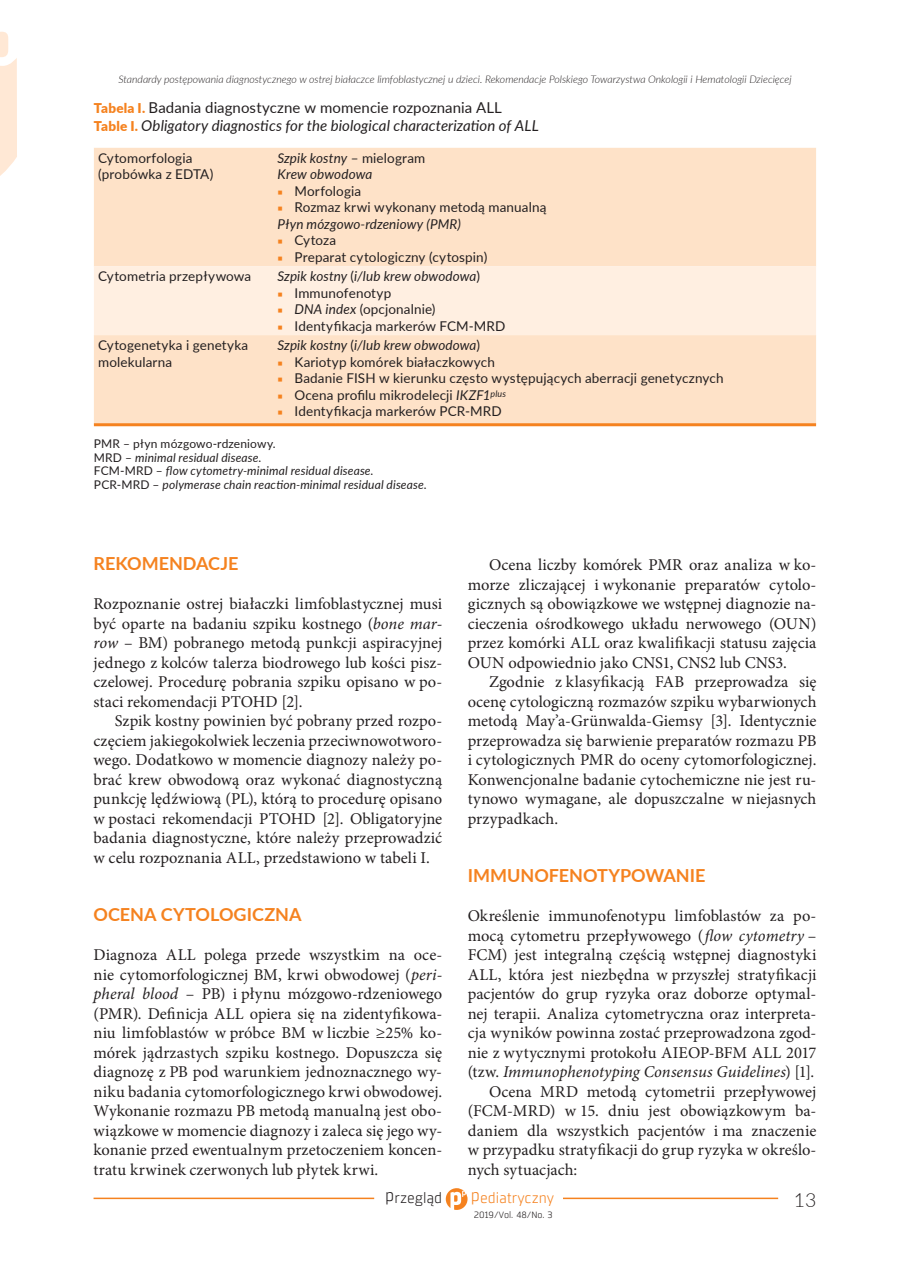
<style>
.page{position:relative;width:910px;height:1276px;background:#fff}
.page>*{position:absolute;margin:0;border:0;box-sizing:border-box;transform-origin:0 0}
.t1{font:300 19.5px "Lato";color:#231f20}
.t2{font:700 18px "Lato";color:#f5821f}
.t3{font:16.5px/19.5px "Minion Pro";color:#231f20;text-align:justify}
.t4{font:italic 16.5px "Minion Pro";color:#231f20}
.t5{font:italic 15px/18px "Lato";letter-spacing:.005em;color:#231f20}
.t6{font:300 14.25px "Sisco";color:#f5821f}
.t7{font:300 14.25px "Sisco";color:#231f20}
.t8{font:13.5px/16.5px "Lato";letter-spacing:.01em;color:#231f20}
.t9{font:italic 13.5px/16.5px "Lato";letter-spacing:.005em;color:#231f20}
.t10{font:italic 12px/13.5px "Lato";letter-spacing:.015em;color:#231f20}
.t11{font:italic 300 10.5px "Lato";color:#231f20}
.t12{font:300 9px "Sisco";color:#231f20}
.s1{font-weight:900;font-style:normal;font-size:13.5px;color:#f5821f}
.s2{font-style:normal}
.s3{font-family:"Minion Pro";color:#f5821f}
.s4{font-style:italic}
.s5{font-size:16.5px}
</style>
<div class="page">
<svg style="left:446px;top:1188px;width:22px;height:22px"></svg>
<svg style="left:0;top:31px;width:17px;height:145px"></svg>
<hr style="left:94px;top:1197px;width:280px;height:2px;background:#f5821f">
<hr style="left:563px;top:1197px;width:215px;height:2px;background:#f5821f">
<div style="left:94px;top:148px;width:722px;height:275px;background:#fee2c8"></div>
<div style="left:94px;top:266px;width:722px;height:69px;background:#ffefe1"></div>
<hr style="left:94px;top:423px;width:722px;height:3px;background:#f5821f">
<p class="t11" style="left:118px;top:73px;width:675px">Standardy postępowania diagnostycznego w ostrej białaczce limfoblastycznej u dzieci. Rekomendacje Polskiego Towarzystwa Onkologii i Hematologii Dziecięcej</p>
<p class="t5" style="left:94px;top:98px;width:446px"><span class="s1">Tabela I.</span> <span class="s2">Badania diagnostyczne w momencie rozpoznania ALL<br></span><span class="s1">Table I.</span> Obligatory diagnostics for the biological characterization of ALL</p>
<p class="t8" style="left:98px;top:149px;width:117px">Cytomorfologia (probówka z EDTA)</p>
<p class="t9" style="left:277px;top:149px;width:149px">Szpik kostny <span class="s2">– mielogram<br></span>Krew obwodowa</p>
<p class="t8" style="left:277px;top:182px;width:85px"><span class="s3">■</span> Morfologia</p>
<p class="t8" style="left:277px;top:199px;width:270px"><span class="s3">■</span> Rozmaz krwi wykonany metodą manualną<br><span class="s4">Płyn mózgowo-rdzeniowy (PMR)</span></p>
<p class="t8" style="left:277px;top:232px;width:60px"><span class="s3">■</span> Cytoza</p>
<p class="t8" style="left:277px;top:248px;width:211px"><span class="s3">■</span> Preparat cytologiczny (cytospin)</p>
<p class="t8" style="left:98px;top:268px;width:155px">Cytometria przepływowa</p>
<p class="t9" style="left:277px;top:268px;width:204px">Szpik kostny <span class="s2">(</span>i/lub krew obwodowa<span class="s2">)</span></p>
<p class="t8" style="left:277px;top:284px;width:115px"><span class="s3">■</span> Immunofenotyp</p>
<p class="t8" style="left:277px;top:301px;width:160px"><span class="s3">■</span> <span class="s4">DNA index</span> (opcjonalnie)</p>
<p class="t8" style="left:277px;top:317px;width:230px"><span class="s3">■</span> Identyfikacja markerów FCM-MRD</p>
<p class="t8" style="left:98px;top:337px;width:152px">Cytogenetyka i genetyka molekularna</p>
<p class="t9" style="left:277px;top:337px;width:204px">Szpik kostny <span class="s2">(</span>i/lub krew obwodowa<span class="s2">)</span></p>
<p class="t8" style="left:277px;top:353px;width:219px"><span class="s3">■</span> Kariotyp komórek białaczkowych</p>
<p class="t8" style="left:277px;top:370px;width:448px"><span class="s3">■</span> Badanie FISH w kierunku często występujących aberracji genetycznych</p>
<p class="t8" style="left:277px;top:386px;width:230px"><span class="s3">■</span> Ocena profilu mikrodelecji <span class="s4">IKZF1</span><sup>plus</sup></p>
<p class="t8" style="left:277px;top:403px;width:226px"><span class="s3">■</span> Identyfikacja markerów PCR-MRD</p>
<p class="t10" style="left:94px;top:437px;width:334px"><span class="s2">PMR – płyn mózgowo-rdzeniowy.<br>MRD –</span> minimal residual disease.<br><span class="s2">FCM-MRD –</span> flow cytometry-minimal residual disease.<br><span class="s2">PCR-MRD –</span> polymerase chain reaction-minimal residual disease.</p>
<p class="t2" style="left:94px;top:552px;width:146px">REKOMENDACJE</p>
<p class="t3" style="left:94px;top:595px;width:350px">Rozpoznanie ostrej białaczki limfoblastycznej musi być oparte na badaniu szpiku kostnego (<span class="s4">bone mar&shy;row</span> – BM) pobranego metodą punkcji aspiracyjnej jednego z kolców talerza biodrowego lub kości pisz&shy;czelowej. Procedurę pobrania szpiku opisano w po&shy;staci rekomendacji PTOHD [2].</p>
<p class="t3" style="left:94px;top:712px;width:350px;text-indent:21px">Szpik kostny powinien być pobrany przed rozpo&shy;częciem jakiegokolwiek leczenia przeciwnowotworo&shy;wego. Dodatkowo w momencie diagnozy należy po&shy;brać krew obwodową oraz wykonać diagnostyczną punkcję lędźwiową (PL), którą to procedurę opisano w postaci rekomendacji PTOHD [2]. Obligatoryjne badania diagnostyczne, które należy przeprowadzić w celu rozpoznania ALL, przedstawiono w tabeli I.</p>
<p class="t2" style="left:94px;top:903px;width:210px">OCENA CYTOLOGICZNA</p>
<p class="t3" style="left:94px;top:946px;width:350px">Diagnoza ALL polega przede wszystkim na oce&shy;nie cytomorfologicznej BM, krwi obwodowej (<span class="s4">peri&shy;pheral blood</span> – PB) i płynu mózgowo-rdzeniowego (PMR). Definicja ALL opiera się na zidentyfikowa&shy;niu limfoblastów w próbce BM w liczbie ≥25% ko&shy;mórek jądrzastych szpiku kostnego. Dopuszcza się diagnozę z PB pod warunkiem jednoznacznego wy&shy;niku badania cytomorfologicznego krwi obwodowej.<br>Wykonanie rozmazu PB metodą manualną jest obo&shy;wiązkowe w momencie diagnozy i zaleca się jego wy&shy;konanie przed ewentualnym przetoczeniem koncen&shy;tratu krwinek czerwonych lub płytek krwi.</p>
<p class="t3" style="left:468px;top:556px;width:350px;text-indent:21px">Ocena liczby komórek PMR oraz analiza w ko&shy;morze zliczającej i wykonanie preparatów cytolo&shy;gicznych są obowiązkowe we wstępnej diagnozie na&shy;cieczenia ośrodkowego układu nerwowego (OUN) przez komórki ALL oraz kwalifikacji statusu zajęcia OUN odpowiednio jako CNS1, CNS2 lub CNS3.</p>
<p class="t3" style="left:468px;top:673px;width:350px;text-indent:21px">Zgodnie z klasyfikacją FAB przeprowadza się ocenę cytologiczną rozmazów szpiku wybarwionych metodą May’a-Grünwalda-Giemsy [3]. Identycznie przeprowadza się barwienie preparatów rozmazu PB i cytologicznych PMR do oceny cytomorfologicznej.<br>Konwencjonalne badanie cytochemiczne nie jest ru&shy;tynowo wymagane, ale dopuszczalne w niejasnych przypadkach.</p>
<p class="t2" style="left:468px;top:864px;width:239px">IMMUNOFENOTYPOWANIE</p>
<p class="t3" style="left:468px;top:907px;width:350px">Określenie immunofenotypu limfoblastów za po-</p>
<p class="t3" style="left:468px;top:927px;width:350px">mocą cytometru przepływowego (<span class="s4">flow cytometry</span> –</p>
<p class="t3" style="left:468px;top:946px;width:350px">FCM) jest integralną częścią wstępnej diagnostyki</p>
<p class="t3" style="left:468px;top:966px;width:350px">ALL, która jest niezbędna w przyszłej stratyfikacji</p>
<p class="t3" style="left:468px;top:985px;width:350px">pacjentów do grup ryzyka oraz doborze optymal-</p>
<p class="t3" style="left:468px;top:1005px;width:350px">nej terapii. Analiza cytometryczna oraz interpreta-</p>
<p class="t3" style="left:468px;top:1024px;width:350px">cja wyników powinna zostać przeprowadzona zgod-</p>
<p class="t3" style="left:468px;top:1044px;width:350px">nie z wytycznymi protokołu AIEOP-BFM ALL 2017</p>
<p class="t4" style="left:468px;top:1065px;width:348px"><span class="s2">(tzw.</span> Immunophenotyping Consensus Guidelines<span class="s2">) [1].</span></p>
<p class="t3" style="left:489px;top:1083px;width:329px">Ocena MRD metodą cytometrii przepływowej</p>
<p class="t3" style="left:468px;top:1102px;width:350px">(FCM-MRD) w 15. dniu jest obowiązkowym ba-</p>
<p class="t3" style="left:468px;top:1122px;width:350px">daniem dla wszystkich pacjentów i ma znaczenie</p>
<p class="t3" style="left:468px;top:1141px;width:350px">w przypadku stratyfikacji do grup ryzyka w określo-</p>
<p class="t3" style="left:468px;top:1161px;width:111px">nych sytuacjach:</p>
<p class="t7" style="left:385px;top:1191px;width:58px"><span class="s5">p</span>rzegląd</p>
<p class="t6" style="left:471px;top:1191px;width:85px"><sup>p</sup>ediatryczny</p>
<p class="t12" style="left:474px;top:1210px;width:80px">2019/Vol. 48/No. 3</p>
<p class="t1" style="left:794px;top:1187px;width:24px">13</p>
</div>
